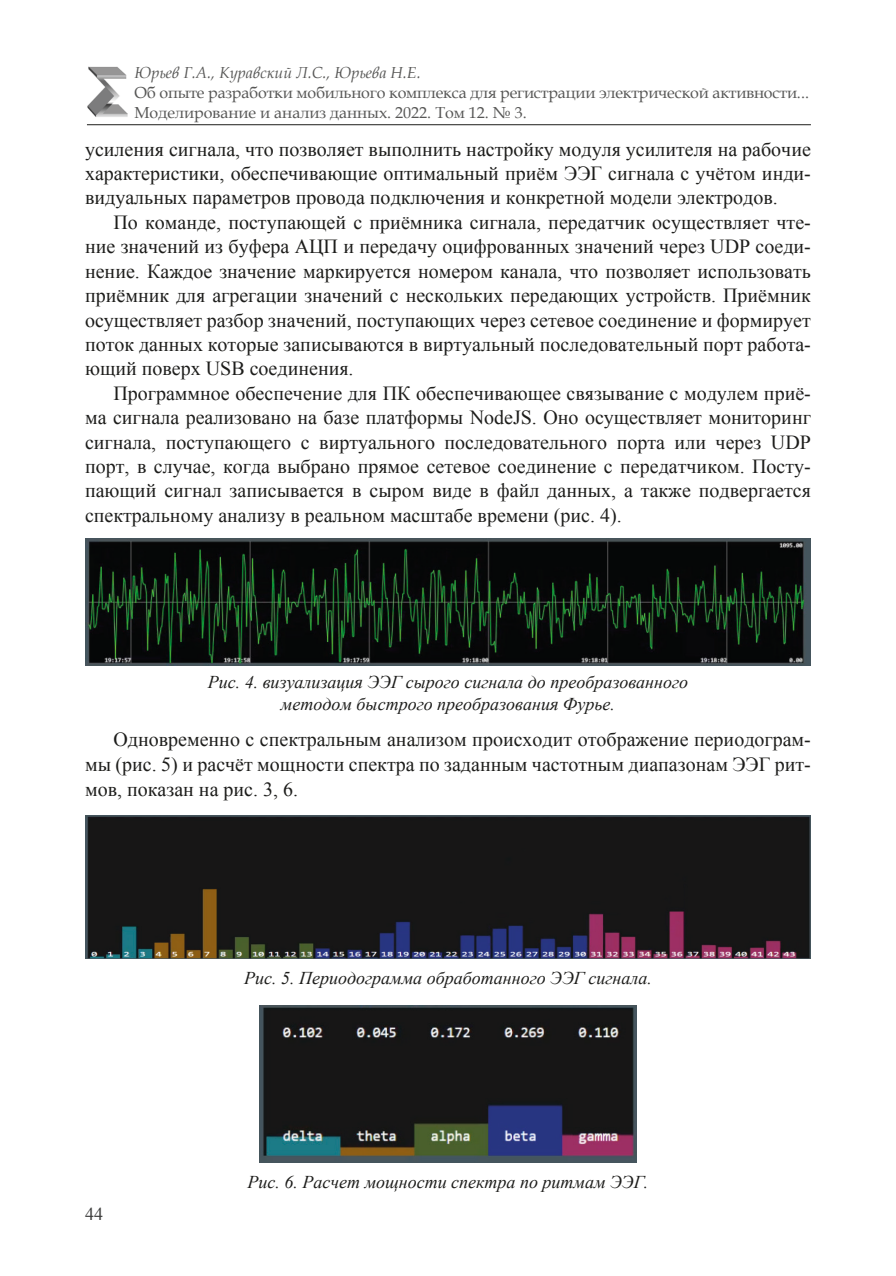
<style>
.page{position:relative;width:896px;height:1276px;background:#fff}
.page>*{position:absolute;margin:0;border:0;box-sizing:border-box;transform-origin:0 0}
.t1{font:20px/24.4px "Times New Roman";color:#1d1d1b;text-align:justify}
.Рис{font:italic 18px/22px "Times New Roman";color:#1d1d1b;text-align:center}
.t2{font:18px "Times New Roman";color:#3d3d3c}
.t3{font:16px/20px "Book Antiqua";letter-spacing:-.01em;color:#575756}
.t4{font:italic 16px "Book Antiqua";color:#575756}
</style>
<div class="page">
<hr style="left:87px;top:124px;width:724px;height:1px;background:#1d1d1b">
<img style="left:87px;top:67px;width:41px;height:50px">
<img style="left:85px;top:538px;width:726px;height:127px">
<img style="left:259px;top:1005px;width:378px;height:157px">
<img style="left:85px;top:815px;width:726px;height:143px">
<p class="t4" style="left:134px;top:62px;width:288px">Юрьев Г.А., Куравский Л.С., Юрьева Н.Е.</p>
<p class="t3" style="left:134px;top:83px;width:676px">Об опыте разработки мобильного комплекса для регистрации электрической активности...<br>Моделирование и анализ данных. 2022. Том 12. № 3.</p>
<p class="t1" style="left:85px;top:136px;width:727px">усиления сигнала, что позволяет выполнить настройку модуля усилителя на рабочие характеристики, обеспечивающие оптимальный приём ЭЭГ сигнала с учётом инди&shy;видуальных параметров провода подключения и конкретной модели электродов.</p>
<p class="t1" style="left:85px;top:210px;width:727px;text-indent:28px">По команде, поступающей с приёмника сигнала, передатчик осуществляет чте&shy;ние значений из буфера АЦП и передачу оцифрованных значений через UDP соеди&shy;нение. Каждое значение маркируется номером канала, что позволяет использовать приёмник для агрегации значений с нескольких передающих устройств. Приёмник осуществляет разбор значений, поступающих через сетевое соединение и формирует поток данных которые записываются в виртуальный последовательный порт работа&shy;ющий поверх USB соединения.</p>
<p class="t1" style="left:85px;top:380px;width:727px;text-indent:28px">Программное обеспечение для ПК обеспечивающее связывание с модулем приё&shy;ма сигнала реализовано на базе платформы NodeJS. Оно осуществляет мониторинг сигнала, поступающего с виртуального последовательного порта или через UDP порт, в случае, когда выбрано прямое сетевое соединение с передатчиком. Посту&shy;пающий сигнал записывается в сыром виде в файл данных, а также подвергается спектральному анализу в реальном масштабе времени (рис. 4).</p>
<p class="Рис" style="left:208px;top:670px;width:482px">Рис. 4. визуализация ЭЭГ сырого сигнала до преобразованного методом быстрого преобразования Фурье.</p>
<p class="t1" style="left:85px;top:726px;width:727px;line-height:25px;text-indent:28px">Одновременно с спектральным анализом происходит отображение периодограм&shy;мы (рис. 5) и расчёт мощности спектра по заданным частотным диапазонам ЭЭГ рит&shy;мов, показан на рис. 3, 6.</p>
<p class="Рис" style="left:244px;top:966px;width:409px">Рис. 5. Периодограмма обработанного ЭЭГ сигнала.</p>
<p class="t2" style="left:85px;top:1202px;width:19px">44</p>
<p class="Рис" style="left:248px;top:1170px;width:402px">Рис. 6. Расчет мощности спектра по ритмам ЭЭГ.</p>
</div>
